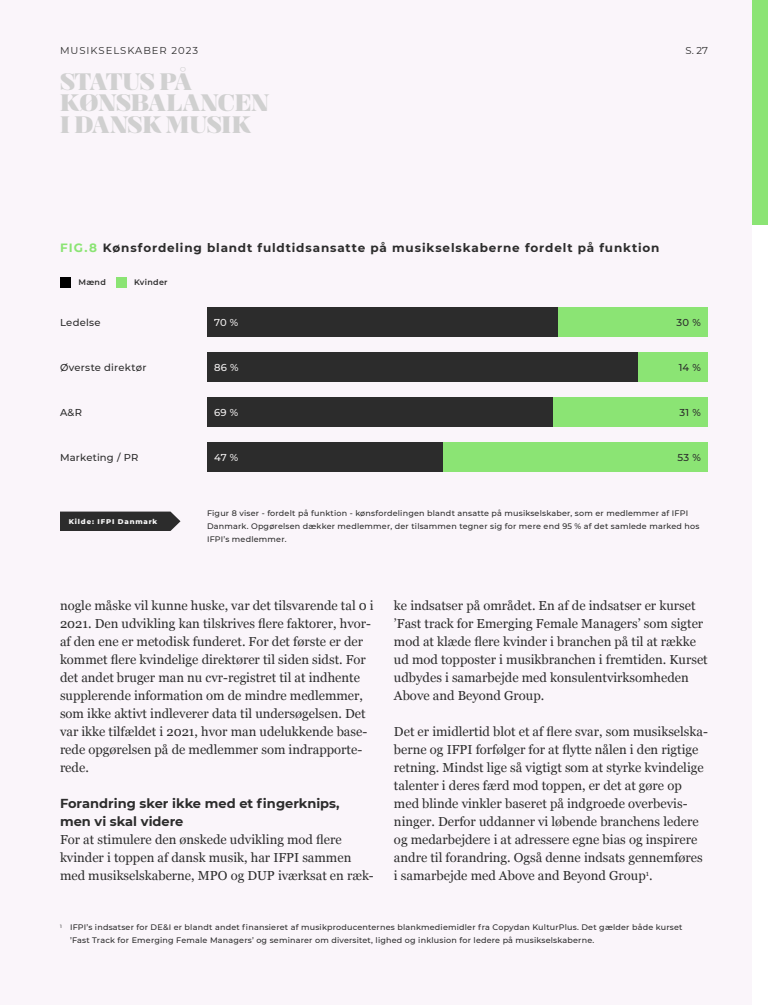
<style>
.page{position:relative;width:768px;height:1005px;background:#fff}
.page>*{position:absolute;margin:0;border:0;box-sizing:border-box;transform-origin:0 0}
.t1{font:24.2px/21.6px "Magnel";letter-spacing:-.005em;color:#d0d0d0}
.t2{font:13px/18px "Georgia";color:#2c2c2c}
.t3{font:700 13px/18px "Montserrat";color:#2c2c2c}
.t4{font:700 12px "Montserrat";letter-spacing:.07em;color:#2c2c2c}
.t5{font:500 10px "Montserrat";letter-spacing:.025em;color:#2c2c2c}
.t6{font:10px "Montserrat";letter-spacing:.1em;color:#2c2c2c}
.t7{font:500 10px "Montserrat";letter-spacing:.02em;color:#f4f2f2}
.t8{font:500 8px/13px "Montserrat";letter-spacing:.025em;color:#2c2c2c}
.t9{font:600 8px "Montserrat";letter-spacing:.035em;color:#2c2c2c}
.t10{font:800 7px "Montserrat";letter-spacing:.12em;color:#fafafa}
.s1{color:#8be474}
</style>
<div class="page">
<div style="left:0;top:0;width:752px;height:1005px;background:#faf5fa"></div>
<div style="left:752px;top:0;width:16px;height:225px;background:#8be474"></div>
<div style="left:60px;top:512px;width:121px;height:19px;background:#2c2c2c"></div>
<div style="left:60px;top:277px;width:11px;height:11px;background:#000"></div>
<div style="left:116px;top:277px;width:11px;height:11px;background:#8be474"></div>
<div style="left:207px;top:308px;width:501px;height:30px;background:#8be474"></div>
<div style="left:207px;top:352px;width:501px;height:30px;background:#8be474"></div>
<div style="left:207px;top:398px;width:501px;height:30px;background:#8be474"></div>
<div style="left:207px;top:442px;width:501px;height:30px;background:#8be474"></div>
<div style="left:207px;top:308px;width:351px;height:30px;background:#2c2c2c"></div>
<div style="left:207px;top:352px;width:431px;height:30px;background:#2c2c2c"></div>
<div style="left:207px;top:398px;width:346px;height:30px;background:#2c2c2c"></div>
<div style="left:207px;top:442px;width:235px;height:30px;background:#2c2c2c"></div>
<p class="t6" style="left:60px;top:43px;width:140px">MUSIKSELSKABER 2023</p>
<p class="t6" style="left:685px;top:43px;width:24px">S. 27</p>
<h1 class="t1" style="left:60px;top:70px;width:210px">STATUS PÅ<br>KØNSBALANCEN<br>I DANSK MUSIK</h1>
<p class="t4" style="left:60px;top:239px;width:601px"><span class="s1">FIG.8</span> Kønsfordeling blandt fuldtidsansatte på musikselskaberne fordelt på funktion</p>
<p class="t9" style="left:78px;top:277px;width:29px">Mænd</p>
<p class="t9" style="left:134px;top:277px;width:35px">Kvinder</p>
<p class="t5" style="left:60px;top:316px;width:42px">Ledelse</p>
<p class="t5" style="left:60px;top:361px;width:88px">Øverste direktør</p>
<p class="t5" style="left:60px;top:406px;width:23px">A&amp;R</p>
<p class="t5" style="left:60px;top:451px;width:80px">Marketing / PR</p>
<p class="t10" style="left:69px;top:516px;width:90px">Kilde: IFPI Danmark</p>
<p class="t7" style="left:214px;top:316px;width:26px">70 %</p>
<p class="t7" style="left:214px;top:361px;width:26px">86 %</p>
<p class="t7" style="left:214px;top:406px;width:26px">69 %</p>
<p class="t7" style="left:214px;top:451px;width:26px">47 %</p>
<p class="t5" style="left:677px;top:316px;width:26px">30 %</p>
<p class="t5" style="left:679px;top:361px;width:24px">14 %</p>
<p class="t5" style="left:679px;top:406px;width:23px">31 %</p>
<p class="t5" style="left:677px;top:451px;width:25px">53 %</p>
<p class="t8" style="left:207px;top:506px;width:494px">Figur 8 viser - fordelt på funktion - kønsfordelingen blandt ansatte på musikselskaber, som er medlemmer af IFPI<br>Danmark. Opgørelsen dækker medlemmer, der tilsammen tegner sig for mere end 95 % af det samlede marked hos<br>IFPI’s medlemmer.</p>
<p class="t2" style="left:60px;top:596px;width:315px">nogle måske vil kunne huske, var det tilsvarende tal 0 i 2021. Den udvikling kan tilskrives flere faktorer, hvor&shy;af den ene er metodisk funderet. For det første er der kommet flere kvindelige direktører til siden sidst. For det andet bruger man nu cvr-registret til at indhente supplerende information om de mindre medlemmer, som ikke aktivt indleverer data til undersøgelsen. Det var ikke tilfældet i 2021, hvor man udelukkende base&shy;rede opgørelsen på de medlemmer som indrapporte&shy;rede.</p>
<p class="t3" style="left:60px;top:794px;width:281px">Forandring sker ikke med et fingerknips, men vi skal videre</p>
<p class="t2" style="left:60px;top:830px;width:315px">For at stimulere den ønskede udvikling mod flere kvinder i toppen af dansk musik, har IFPI sammen med musikselskaberne, MPO og DUP iværksat en ræk-</p>
<p class="t2" style="left:394px;top:596px;width:315px">ke indsatser på området. En af de indsatser er kurset ’Fast track for Emerging Female Managers’ som sigter mod at klæde flere kvinder i branchen på til at række ud mod topposter i musikbranchen i fremtiden. Kurset udbydes i samarbejde med konsulentvirksomheden Above and Beyond Group.</p>
<p class="t2" style="left:394px;top:722px;width:315px">Det er imidlertid blot et af flere svar, som musikselska&shy;berne og IFPI forfølger for at flytte nålen i den rigtige retning. Mindst lige så vigtigt som at styrke kvindelige talenter i deres færd mod toppen, er det at gøre op med blinde vinkler baseret på indgroede overbevis&shy;ninger. Derfor uddanner vi løbende branchens ledere og medarbejdere i at adressere egne bias og inspirere andre til forandring. Også denne indsats gennemføres i samarbejde med Above and Beyond Group<sup>1</sup>.</p>
<p class="t8" style="left:70px;top:921px;width:614px;text-indent:-10px"><sup>1</sup> IFPI’s indsatser for DE&amp;I er blandt andet finansieret af musikproducenternes blankmediemidler fra Copydan KulturPlus. Det gælder både kurset ’Fast Track for Emerging Female Managers’ og seminarer om diversitet, lighed og inklusion for ledere på musikselskaberne.</p>
</div>
